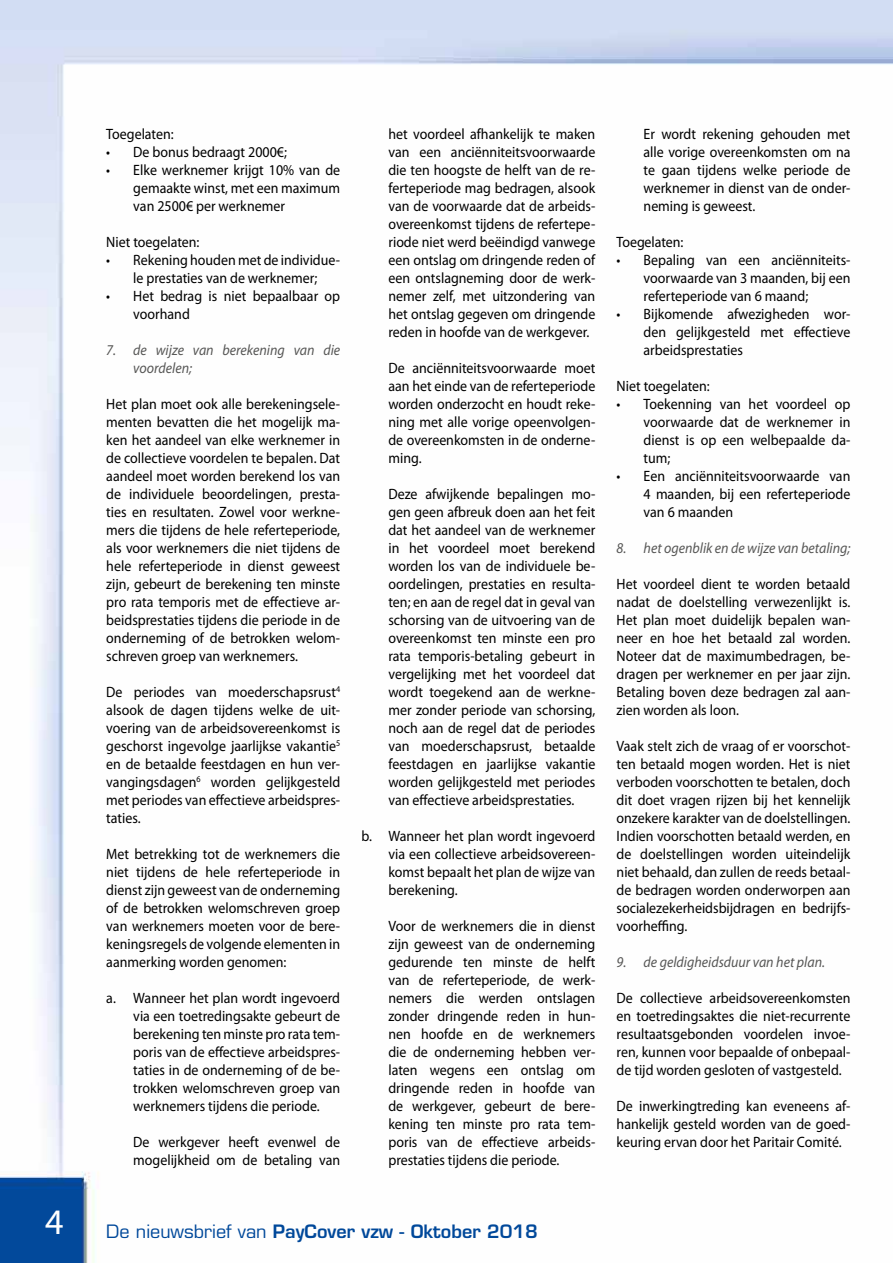
<style>
.page{position:relative;width:893px;height:1263px;background:#fff}
.page>*{position:absolute;margin:0;border:0;box-sizing:border-box;transform-origin:0 0}
.t1{font:600 18px "Eurostile LT Std";color:#00489a}
.t2{font:15px/18px "Myriad Pro";color:#000;text-align:justify;scale:.93 1}
.t3{font:italic 15px/18px "Myriad Pro";color:#575756;scale:.93 1}
.s1{font-weight:400}
</style>
<div class="page">
<img style="left:0;top:0;width:893px;height:1263px">
<p class="t2" style="left:106px;top:125px;width:74px">Toegelaten:</p>
<p class="t2" style="left:106px;top:143px;width:196px">• De bonus bedraagt 2000€;</p>
<p class="t2" style="left:133px;top:161px;width:224px;text-indent:-27px">• Elke werknemer krijgt 10% van de gemaakte winst, met een maximum van 2500€ per werknemer</p>
<p class="t2" style="left:106px;top:233px;width:102px">Niet toegelaten:</p>
<p class="t2" style="left:106px;top:251px;width:253px;text-align:center">• Rekening houden met de individue&shy;le prestaties van de werknemer;</p>
<p class="t2" style="left:133px;top:287px;width:224px;text-indent:-27px">• Het bedrag is niet bepaalbaar op voorhand</p>
<p class="t3" style="left:133px;top:341px;width:224px;text-indent:-27px">7. de wijze van berekening van die voordelen;</p>
<p class="t2" style="left:106px;top:395px;width:253px">Het plan moet ook alle berekeningsele&shy;menten bevatten die het mogelijk ma&shy;ken het aandeel van elke werknemer in de collectieve voordelen te bepalen. Dat aandeel moet worden berekend los van de individuele beoordelingen, presta&shy;ties en resultaten. Zowel voor werkne&shy;mers die tijdens de hele referteperiode, als voor werknemers die niet tijdens de hele referteperiode in dienst geweest zijn, gebeurt de berekening ten minste pro rata temporis met de effectieve ar&shy;beidsprestaties tijdens die periode in de onderneming of de betrokken welom&shy;schreven groep van werknemers.</p>
<p class="t2" style="left:106px;top:683px;width:253px">De periodes van moederschapsrust<sup>4 </sup>alsook de dagen tijdens welke de uit&shy;voering van de arbeidsovereenkomst is geschorst ingevolge jaarlijkse vakantie<sup>5 </sup>en de betaalde feestdagen en hun ver&shy;vangingsdagen<sup>6</sup> worden gelijkgesteld met periodes van effectieve arbeidspres&shy;taties.</p>
<p class="t2" style="left:106px;top:845px;width:253px">Met betrekking tot de werknemers die niet tijdens de hele referteperiode in dienst zijn geweest van de onderneming of de betrokken welomschreven groep van werknemers moeten voor de bere&shy;keningsregels de volgende elementen in aanmerking worden genomen:</p>
<p class="t2" style="left:133px;top:989px;width:224px;text-indent:-27px">a. Wanneer het plan wordt ingevoerd via een toetredingsakte gebeurt de berekening ten minste pro rata tem&shy;poris van de effectieve arbeidspres&shy;taties in de onderneming of de be&shy;trokken welomschreven groep van werknemers tijdens die periode.</p>
<p class="t2" style="left:133px;top:1133px;width:224px">De werkgever heeft evenwel de mogelijkheid om de betaling van</p>
<p class="t2" style="left:388px;top:125px;width:224px">het voordeel afhankelijk te maken van een anciënniteitsvoorwaarde die ten hoogste de helft van de re&shy;ferteperiode mag bedragen, alsook van de voorwaarde dat de arbeids&shy;overeenkomst tijdens de refertepe&shy;riode niet werd beëindigd vanwege een ontslag om dringende reden of een ontslagneming door de werk&shy;nemer zelf, met uitzondering van het ontslag gegeven om dringende reden in hoofde van de werkgever.</p>
<p class="t2" style="left:388px;top:359px;width:224px">De anciënniteitsvoorwaarde moet aan het einde van de referteperiode worden onderzocht en houdt reke&shy;ning met alle vorige opeenvolgen&shy;de overeenkomsten in de onderne&shy;ming.</p>
<p class="t2" style="left:388px;top:485px;width:224px">Deze afwijkende bepalingen mo&shy;gen geen afbreuk doen aan het feit dat het aandeel van de werknemer in het voordeel moet berekend worden los van de individuele be&shy;oordelingen, prestaties en resulta&shy;ten; en aan de regel dat in geval van schorsing van de uitvoering van de overeenkomst ten minste een pro rata temporis-betaling gebeurt in vergelijking met het voordeel dat wordt toegekend aan de werkne&shy;mer zonder periode van schorsing, noch aan de regel dat de periodes van moederschapsrust, betaalde feestdagen en jaarlijkse vakantie worden gelijkgesteld met periodes van effectieve arbeidsprestaties.</p>
<p class="t2" style="left:388px;top:827px;width:224px;text-indent:-27px">b. Wanneer het plan wordt ingevoerd via een collectieve arbeidsovereen&shy;komst bepaalt het plan de wijze van berekening.</p>
<p class="t2" style="left:388px;top:917px;width:224px">Voor de werknemers die in dienst zijn geweest van de onderneming gedurende ten minste de helft van de referteperiode, de werk&shy;nemers die werden ontslagen zonder dringende reden in hun&shy;nen hoofde en de werknemers die de onderneming hebben ver&shy;laten wegens een ontslag om dringende reden in hoofde van de werkgever, gebeurt de bere&shy;kening ten minste pro rata tem&shy;poris van de effectieve arbeids&shy;prestaties tijdens die periode.</p>
<p class="t1" style="left:45px;top:1220px;width:494px"><sup>4</sup> <span class="s1">De nieuwsbrief van</span> PayCover vzw - Oktober 2018</p>
<p class="t2" style="left:644px;top:125px;width:224px">Er wordt rekening gehouden met alle vorige overeenkomsten om na te gaan tijdens welke periode de werknemer in dienst van de onder&shy;neming is geweest.</p>
<p class="t2" style="left:617px;top:233px;width:73px">Toegelaten:</p>
<p class="t2" style="left:644px;top:251px;width:224px;text-indent:-27px">• Bepaling van een anciënniteits&shy;voorwaarde van 3 maanden, bij een referteperiode van 6 maand;</p>
<p class="t2" style="left:644px;top:305px;width:224px;text-indent:-27px">• Bijkomende afwezigheden wor&shy;den gelijkgesteld met effectieve arbeidsprestaties</p>
<p class="t2" style="left:617px;top:377px;width:102px">Niet toegelaten:</p>
<p class="t2" style="left:644px;top:395px;width:224px;text-indent:-27px">• Toekenning van het voordeel op voorwaarde dat de werknemer in dienst is op een welbepaalde da&shy;tum;</p>
<p class="t2" style="left:644px;top:467px;width:224px;text-indent:-27px">• Een anciënniteitsvoorwaarde van 4 maanden, bij een referteperiode van 6 maanden</p>
<p class="t3" style="left:617px;top:539px;width:253px">8. het ogenblik en de wijze van betaling;</p>
<p class="t2" style="left:617px;top:575px;width:253px">Het voordeel dient te worden betaald nadat de doelstelling verwezenlijkt is.<br>Het plan moet duidelijk bepalen wan&shy;neer en hoe het betaald zal worden.<br>Noteer dat de maximumbedragen, be&shy;dragen per werknemer en per jaar zijn.<br>Betaling boven deze bedragen zal aan&shy;zien worden als loon.</p>
<p class="t2" style="left:617px;top:737px;width:253px">Vaak stelt zich de vraag of er voorschot&shy;ten betaald mogen worden. Het is niet verboden voorschotten te betalen, doch dit doet vragen rijzen bij het kennelijk onzekere karakter van de doelstellingen.<br>Indien voorschotten betaald werden, en de doelstellingen worden uiteindelijk niet behaald, dan zullen de reeds betaal&shy;de bedragen worden onderworpen aan socialezekerheidsbijdragen en bedrijfs&shy;voorheffing.</p>
<p class="t3" style="left:617px;top:953px;width:226px">9. de geldigheidsduur van het plan.</p>
<p class="t2" style="left:617px;top:989px;width:253px">De collectieve arbeidsovereenkomsten en toetredingsaktes die niet-recurrente resultaatsgebonden voordelen invoe&shy;ren, kunnen voor bepaalde of onbepaal&shy;de tijd worden gesloten of vastgesteld.</p>
<p class="t2" style="left:617px;top:1097px;width:253px">De inwerkingtreding kan eveneens af&shy;hankelijk gesteld worden van de goed&shy;keuring ervan door het Paritair Comité.</p>
</div>
